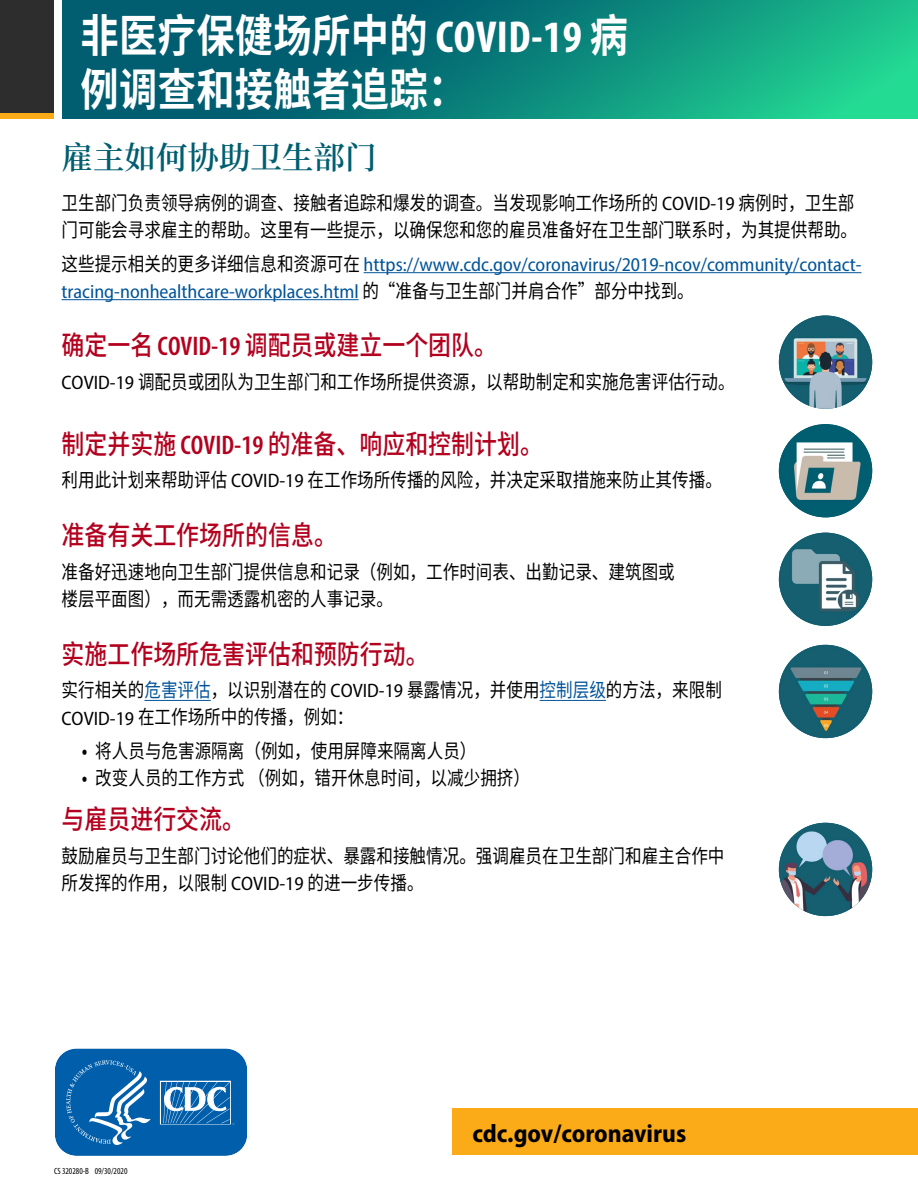
<style>
.page{position:relative;width:918px;height:1188px;background:#fff}
.page>*{position:absolute;margin:0;border:0;box-sizing:border-box;transform-origin:0 0}
.t1{font:700 45px/54px "Noto Sans CJ Ksc";letter-spacing:.01em;color:#fff;scale:.85 1}
.t2{font:600 31.5px "Noto Serif CJ Ksc";color:#005e70}
.t3{font:500 27px "Noto Sans CJ Ksc";color:#b3001e;scale:.85 1}
.t4{font:700 semi-condensed 25.5px "Myriad Pro";color:#000}
.t5{font:19.5px/27px "Noto Sans CJ Ksc";color:#000;scale:.85 1}
.t6{font:semi-condensed 19.5px/27px "Myriad Pro";color:#005499}
.t7{font:condensed 9px "Myriad Pro";color:#000}
.s1{font-family:"Myriad Pro";font-stretch:condensed}
.s2{font-family:"Myriad Pro";font-stretch:semi-condensed}
.s3{font-family:"Noto Sans CJ Ksc";font-stretch:normal;color:#000}
.s4{font-family:"Myriad Pro";font-weight:600;font-stretch:condensed}
.s5{color:#005499}
</style>
<div class="page">
<svg style="left:62px;top:0;width:856px;height:119px;background:#0a847b"></svg>
<hr style="left:364px;top:272px;width:497px;height:1px;background:#005499">
<hr style="left:62px;top:299px;width:297px;height:1px;background:#005499">
<hr style="left:144px;top:700px;width:67px;height:1px;background:#005499">
<hr style="left:540px;top:700px;width:66px;height:1px;background:#005499">
<img style="left:779px;top:316px;width:93px;height:93px;border-radius:46px">
<img style="left:779px;top:424px;width:93px;height:93px;border-radius:47px">
<img style="left:779px;top:533px;width:93px;height:93px;border-radius:46px">
<img style="left:779px;top:645px;width:93px;height:93px;border-radius:46px">
<img style="left:779px;top:823px;width:93px;height:93px;border-radius:47px">
<div style="left:0;top:112px;width:54px;height:7px;background:#fbab18"></div>
<div style="left:0;top:0;width:54px;height:112px;background:#2d2d2d"></div>
<div style="left:453px;top:1108px;width:465px;height:47px;background:#fbab18"></div>
<svg style="left:55px;top:1048px;width:193px;height:108px;background:#2374b5"></svg>
<h1 class="t1" style="left:80px;top:9px;width:646px">非医疗保健场所中的 <span class="s1">COVID-19</span> 病例调查和接触者追踪：</h1>
<h2 class="t2" style="left:62px;top:140px;width:317px">雇主如何协助卫生部门</h2>
<p class="t5" style="left:62px;top:190px;width:938px">卫生部门负责领导病例的调查、接触者追踪和爆发的调查。当发现影响工作场所的 <span class="s2">COVID-19</span> 病例时，卫生部门可能会寻求雇主的帮助。这里有一些提示，以确保您和您的雇员准备好在卫生部门联系时，为其提供帮助。</p>
<p class="t6" style="left:62px;top:250px;width:801px"><span class="s3">这些提示相关的更多详细信息和资源可在</span> https://www.cdc.gov/coronavirus/2019-ncov/community/contact&shy;tracing-nonhealthcare-workplaces.html <span class="s3">的“准备与卫生部门并肩合作”部分中找到。</span></p>
<h3 class="t3" style="left:62px;top:330px;width:514px">确定一名 <span class="s4">COVID-19</span> 调配员或建立一个团队。</h3>
<p class="t5" style="left:62px;top:369px;width:793px"><span class="s2">COVID-19</span> 调配员或团队为卫生部门和工作场所提供资源，以帮助制定和实施危害评估行动。</p>
<h3 class="t3" style="left:62px;top:429px;width:568px">制定并实施 <span class="s4">COVID-19</span> 的准备、响应和控制计划。</h3>
<p class="t5" style="left:62px;top:467px;width:778px">利用此计划来帮助评估 <span class="s2">COVID-19</span> 在工作场所传播的风险，并决定采取措施来防止其传播。</p>
<h3 class="t3" style="left:62px;top:520px;width:326px">准备有关工作场所的信息。</h3>
<p class="t5" style="left:62px;top:559px;width:723px">准备好迅速地向卫生部门提供信息和记录（例如，工作时间表、出勤记录、建筑图或楼层平面图），而无需透露机密的人事记录。</p>
<h3 class="t3" style="left:62px;top:639px;width:433px">实施工作场所危害评估和预防行动。</h3>
<p class="t5" style="left:62px;top:677px;width:778px">实行相关的<span class="s5">危害评估</span>，以识别潜在的 <span class="s2">COVID-19</span> 暴露情况，并使用<span class="s5">控制层级</span>的方法，来限制<br><span class="s2">COVID-19</span> 在工作场所中的传播，例如：</p>
<p class="t5" style="left:82px;top:738px;width:466px">• 将人员与危害源隔离（例如，使用屏障来隔离人员）</p>
<p class="t5" style="left:82px;top:765px;width:529px">• 改变人员的工作方式（例如，错开休息时间，以减少拥挤）</p>
<h3 class="t3" style="left:62px;top:804px;width:218px">与雇员进行交流。</h3>
<p class="t5" style="left:62px;top:843px;width:782px">鼓励雇员与卫生部门讨论他们的症状、暴露和接触情况。强调雇员在卫生部门和雇主合作中所发挥的作用，以限制 <span class="s2">COVID-19</span> 的进一步传播。</p>
<p class="t7" style="left:54px;top:1166px;width:75px">CS 320280-B 09/30/2020</p>
<h3 class="t4" style="left:472px;top:1117px;width:215px">cdc.gov/coronavirus</h3>
</div>
